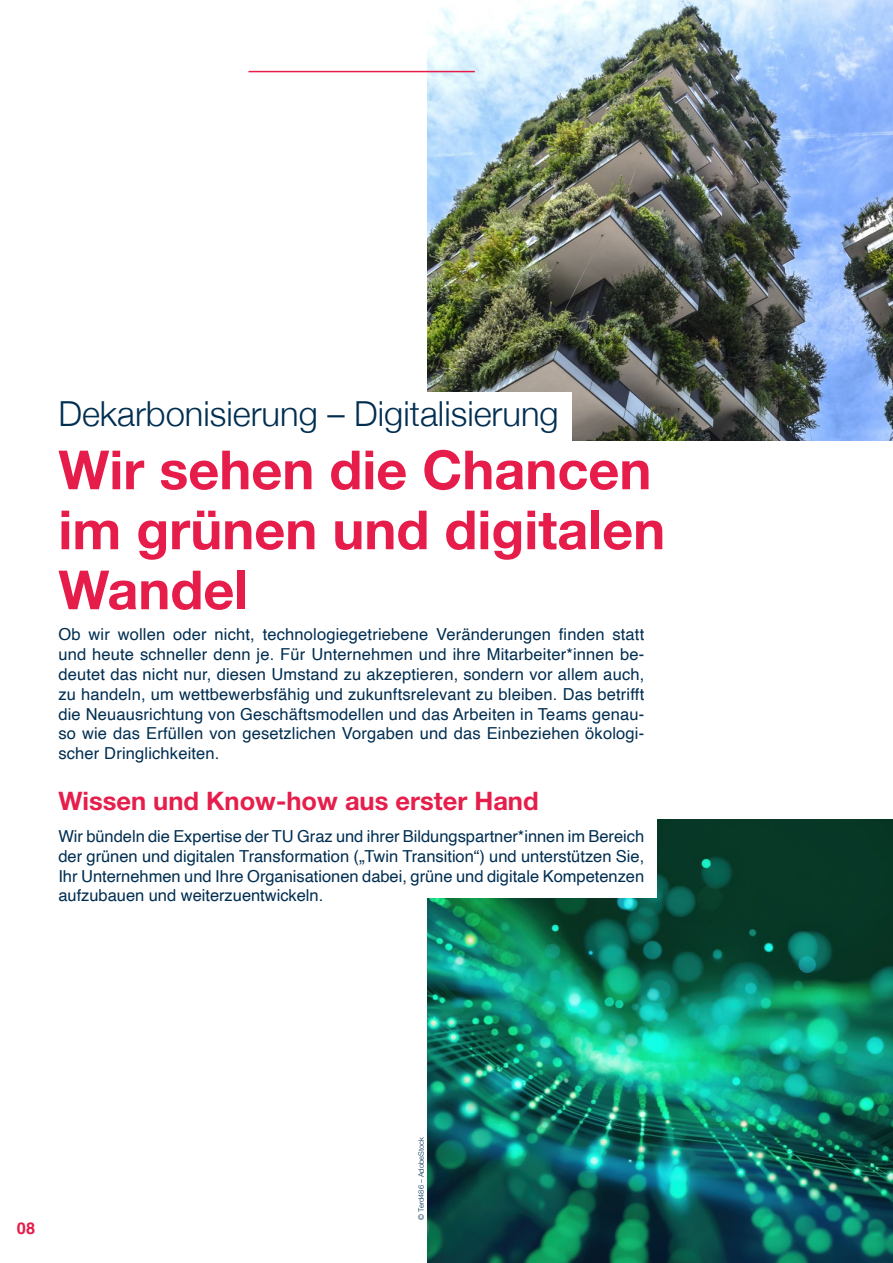
<style>
.page{position:relative;width:893px;height:1263px;background:#fff}
.page>*{position:absolute;margin:0;border:0;box-sizing:border-box;transform-origin:0 0}
.t1{font:700 54px/60px "Helvetica Neue";color:#e61c4a}
.t2{font:300 34.5px "Helvetica Neue";color:#002e51}
.t3{font:700 25.5px "Helvetica Neue LT Std";color:#e61e4b}
.t4{font:16.5px/19.8px "Helvetica";letter-spacing:.005em;color:#002e51;text-align:justify}
.t5{font:700 16.5px "Helvetica";color:#e61c4a}
.t6{font:300 7.5px "Helvetica Neue LT Std";color:#002e51}
</style>
<div class="page">
<img style="left:427px;top:0;width:466px;height:441px">
<img style="left:427px;top:820px;width:466px;height:443px">
<div style="left:43px;top:393px;width:529px;height:113px;background:#fff"></div>
<div style="left:116px;top:784px;width:540px;height:114px;background:#fff"></div>
<hr style="left:248px;top:71px;width:227px;height:1px;background:#e61c4a">
<h2 class="t2" style="left:58px;top:386px;width:502px">Dekarbonisierung – Digitalisierung</h2>
<h1 class="t1" style="left:58px;top:441px;width:608px">Wir sehen die Chancen im grünen und digitalen<br>Wandel</h1>
<p class="t4" style="left:58px;top:625px;width:587px">Ob wir wollen oder nicht, technologiegetriebene Veränderungen finden statt und heute schneller denn je. Für Unternehmen und ihre Mitarbeiter*innen be&shy;deutet das nicht nur, diesen Umstand zu akzeptieren, sondern vor allem auch, zu handeln, um wettbewerbsfähig und zukunftsrelevant zu bleiben. Das betrifft die Neuausrichtung von Geschäftsmodellen und das Arbeiten in Teams genau&shy;so wie das Erfüllen von gesetzlichen Vorgaben und das Einbeziehen ökologi&shy;scher Dringlichkeiten.</p>
<h3 class="t3" style="left:58px;top:785px;width:482px">Wissen und Know-how aus erster Hand</h3>
<p class="t4" style="left:58px;top:827px;width:587px">Wir bündeln die Expertise der TU Graz und ihrer Bildungspartner*innen im Bereich der grünen und digitalen Transformation („Twin Transition“) und unterstützen Sie, Ihr Unternehmen und Ihre Organisationen dabei, grüne und digitale Kompetenzen aufzubauen und weiterzuentwickeln.</p>
<p class="t5" style="left:17px;top:1218px;width:20px">08</p>
<p class="t6" style="left:416px;top:1219px;width:84px;rotate:-90deg">© Terd486 – AdobeStock</p>
</div>
